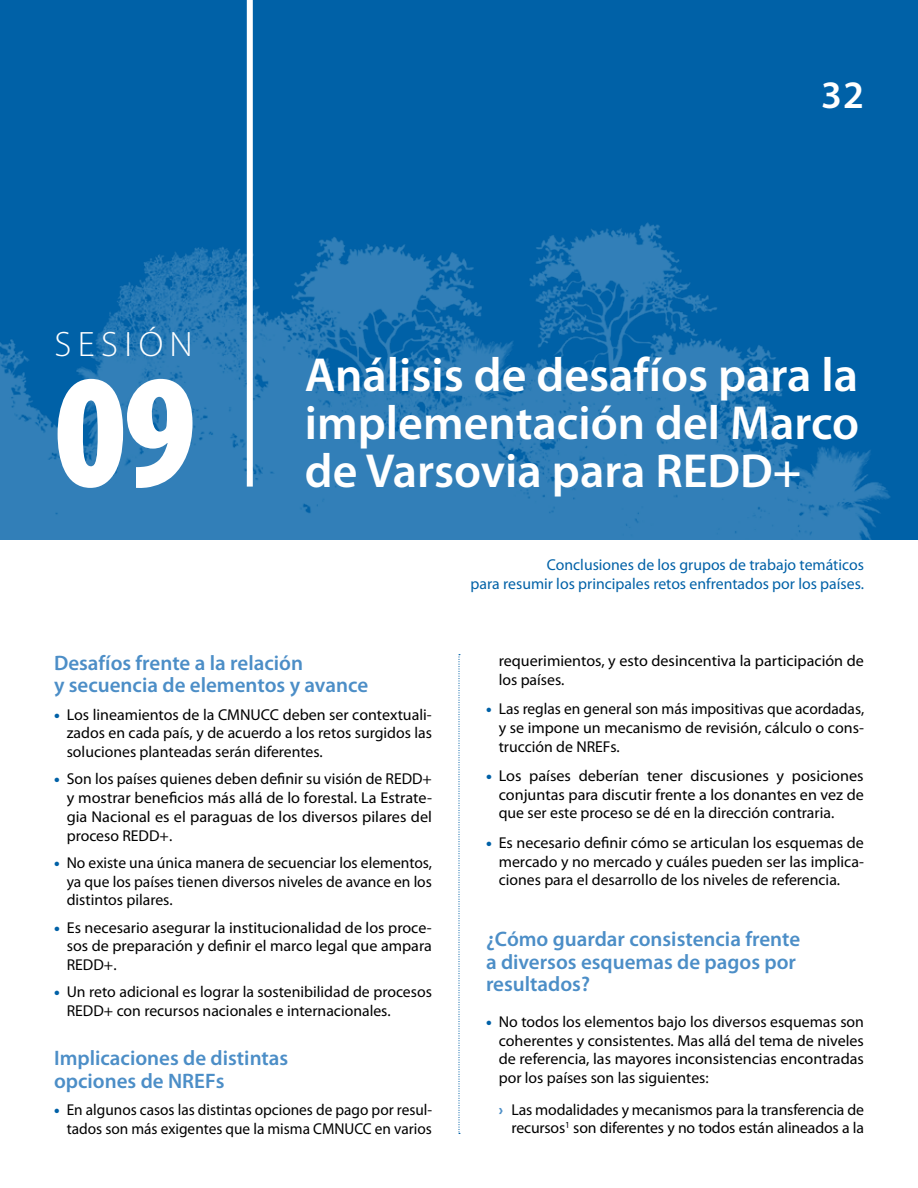
<style>
.page{position:relative;width:918px;height:1188px;background:#fff}
.page>*{position:absolute;margin:0;border:0;box-sizing:border-box;transform-origin:0 0}
.t1{font:900 condensed 163.8px "Myriad Pro";color:#fff}
.t2{font:600 48px/48px "Myriad Pro";color:#fff;text-align:justify}
.t3{font:600 39px "Myriad Pro";color:#fff}
.t4{font:300 35.4px "Myriad Pro";letter-spacing:.175em;color:#fff}
.t5{font:600 21px/22.5px "Myriad Pro";color:#4c8ec7}
.t6{font:15.75px/18.8px "Myriad Pro";color:#000;text-align:justify}
.t7{font:15.75px/18.8px "Myriad Pro";color:#0061a7;text-align:right}
.s1{font-weight:900;color:#0061a7}
.s2{font-weight:900;color:#4c8ec7}
</style>
<div class="page">
<div style="left:0;top:0;width:918px;height:540px;background:#0061a7"></div>
<img style="left:0;top:223px;width:891px;height:317px">
<div style="left:247px;top:0;width:6px;height:487px;background:#fff"></div>
<svg style="left:458px;top:654px;width:2px;height:480px"></svg>
<h3 class="t4" style="left:54px;top:323px;width:140px">SESIÓN</h3>
<h1 class="t1" style="left:54px;top:327px;width:144px">09</h1>
<h3 class="t3" style="left:821px;top:70px;width:44px">32</h3>
<h2 class="t2" style="left:305px;top:349px;width:556px">Análisis de desafíos para la implementación del Marco de Varsovia para REDD+</h2>
<p class="t7" style="left:471px;top:555px;width:395px">Conclusiones de los grupos de trabajo temáticos<br>para resumir los principales retos enfrentados por los países.</p>
<h3 class="t5" style="left:54px;top:651px;width:316px">Desafíos frente a la relación<br>y secuencia de elementos y avance</h3>
<p class="t6" style="left:67px;top:705px;width:367px;text-indent:-13px"><span class="s1">•</span> Los lineamientos de la CMNUCC deben ser contextuali&shy;zados en cada país, y de acuerdo a los retos surgidos las soluciones planteadas serán diferentes.</p>
<p class="t6" style="left:67px;top:769px;width:367px;text-indent:-13px"><span class="s1">•</span> Son los países quienes deben definir su visión de REDD+ y mostrar beneficios más allá de lo forestal. La Estrate&shy;gia Nacional es el paraguas de los diversos pilares del proceso REDD+.</p>
<p class="t6" style="left:67px;top:853px;width:367px;text-indent:-13px"><span class="s1">•</span> No existe una única manera de secuenciar los elementos, ya que los países tienen diversos niveles de avance en los distintos pilares.</p>
<p class="t6" style="left:67px;top:918px;width:367px;text-indent:-13px"><span class="s1">•</span> Es necesario asegurar la institucionalidad de los proce&shy;sos de preparación y definir el marco legal que ampara REDD+.</p>
<p class="t6" style="left:67px;top:982px;width:367px;text-indent:-13px"><span class="s1">•</span> Un reto adicional es lograr la sostenibilidad de procesos<br>REDD+ con recursos nacionales e internacionales.</p>
<h3 class="t5" style="left:54px;top:1046px;width:236px">Implicaciones de distintas opciones de NREFs</h3>
<p class="t6" style="left:54px;top:1100px;width:380px;text-align:right"><span class="s1">•</span> En algunos casos las distintas opciones de pago por resul&shy;tados son más exigentes que la misma CMNUCC en varios</p>
<p class="t6" style="left:499px;top:651px;width:367px">requerimientos, y esto desincentiva la participación de los países.</p>
<p class="t6" style="left:499px;top:699px;width:367px;text-indent:-13px"><span class="s1">•</span> Las reglas en general son más impositivas que acordadas, y se impone un mecanismo de revisión, cálculo o cons&shy;trucción de NREFs.</p>
<p class="t6" style="left:499px;top:766px;width:367px;text-indent:-13px"><span class="s1">•</span> Los países deberían tener discusiones y posiciones conjuntas para discutir frente a los donantes en vez de que ser este proceso se dé en la dirección contraria.</p>
<p class="t6" style="left:499px;top:833px;width:367px;text-indent:-13px"><span class="s1">•</span> Es necesario definir cómo se articulan los esquemas de mercado y no mercado y cuáles pueden ser las implica&shy;ciones para el desarrollo de los niveles de referencia.</p>
<h3 class="t5" style="left:486px;top:927px;width:316px">¿Cómo guardar consistencia frente a diversos esquemas de pagos por resultados?</h3>
<p class="t6" style="left:499px;top:1012px;width:367px;text-indent:-13px"><span class="s1">•</span> No todos los elementos bajo los diversos esquemas son coherentes y consistentes. Mas allá del tema de niveles de referencia, las mayores inconsistencias encontradas por los países son las siguientes:</p>
<p class="t6" style="left:499px;top:1100px;width:367px;text-align:right"><span class="s2">›</span> Las modalidades y mecanismos para la transferencia de recursos<sup>1</sup> son diferentes y no todos están alineados a la</p>
</div>
